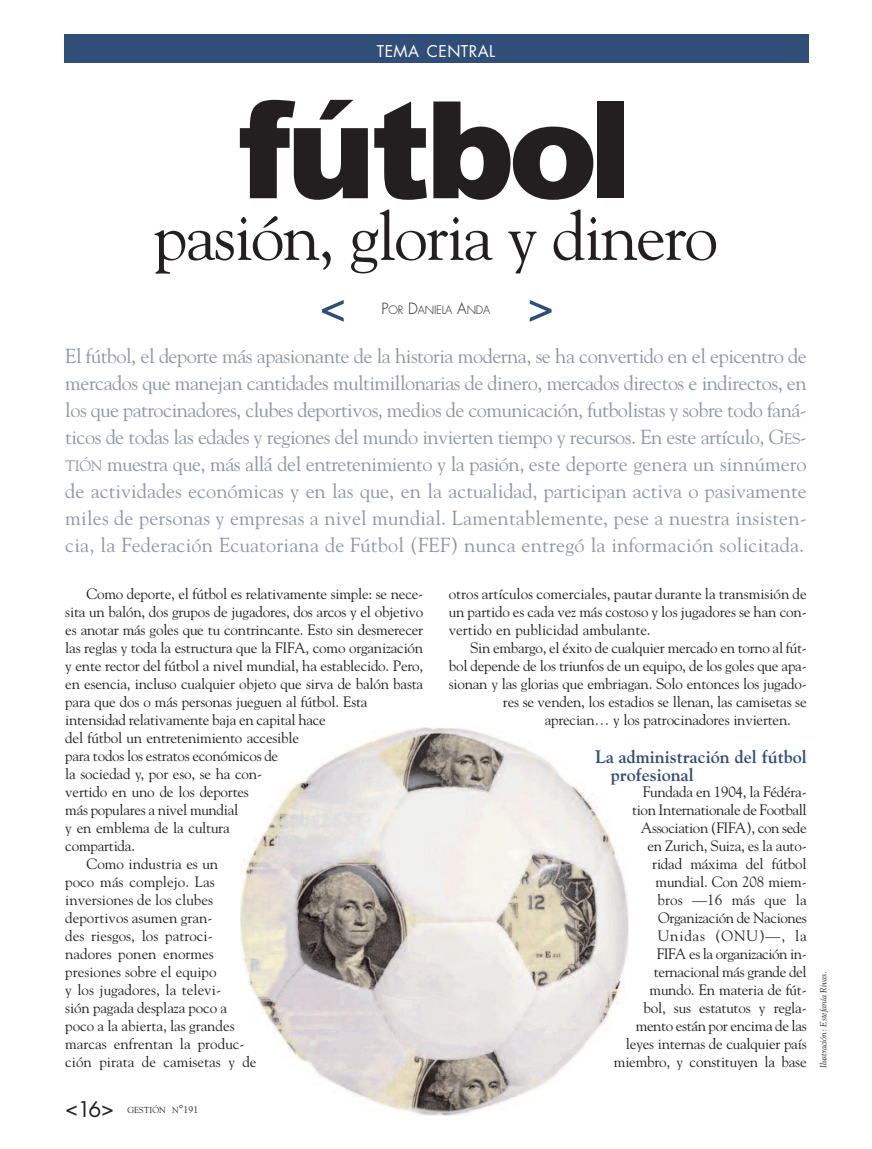
<style>
.page{position:relative;width:872px;height:1149px;background:#fff}
.page>*{position:absolute;margin:0;border:0;box-sizing:border-box;transform-origin:0 0}
.t1{font:900 135px "Arial";letter-spacing:-.04em;color:#231f20}
.t2{font:67.5px "Goudy Std";letter-spacing:-.03em;color:#231f20}
.t3{font:21px "Futura";color:#231f20}
.t4{font:20.25px/27px "Goudy Std";letter-spacing:.01em;color:#8e95a4;text-align:justify}
.t5{font:700 18px/18px "Goudy Std";color:#304e77}
.t6{font:15.75px "Futura";letter-spacing:.025em;color:#fff}
.t7{font:15px/18px "Goudy Std";letter-spacing:-.015em;color:#231f20;text-align:justify}
.t8{font:300 11.25px "Futura";letter-spacing:-.015em;color:#231f20}
.t9{font:italic 9px "Goudy Std";color:#231f20}
.t10{font:8.7px "Goudy Std";color:#231f20}
.s1{font-size:15px}
.s2{font-size:15.15px}
.s3{font-size:11.55px}
.s4{font-size:9.75px}
</style>
<div class="page">
<div style="left:64px;top:34px;width:744px;height:29px;background:#304e77"></div>
<svg style="left:322px;top:300px;width:22px;height:21px"></svg>
<svg style="left:530px;top:300px;width:21px;height:21px"></svg>
<img style="left:241px;top:727px;width:387px;height:388px">
<p class="t6" style="left:377px;top:44px;width:120px">TEMA CENTRAL</p>
<h1 class="t1" style="left:239px;top:50px;width:396px">fútbol</h1>
<h2 class="t2" style="left:154px;top:197px;width:566px">pasión, gloria y dinero</h2>
<p class="t8" style="left:381px;top:305px;width:110px"><span class="s1">P</span>OR <span class="s1">D</span>ANIELA <span class="s1">A</span>NDA</p>
<p class="t4" style="left:65px;top:342px;width:743px">El fútbol, el deporte más apasionante de la historia moderna, se ha convertido en el epicentro de mercados que manejan cantidades multimillonarias de dinero, mercados directos e indirectos, en los que patrocinadores, clubes deportivos, medios de comunicación, futbolistas y sobre todo faná&shy;ticos de todas las edades y regiones del mundo invierten tiempo y recursos. En este artículo, G<span class="s2">Es&shy;tión</span> muestra que, más allá del entretenimiento y la pasión, este deporte genera un sinnúmero de actividades económicas y en las que, en la actualidad, participan activa o pasivamente miles de personas y empresas a nivel mundial. Lamentablemente, pese a nuestra insisten&shy;cia, la Federación Ecuatoriana de Fútbol (FEF) nunca entregó la información solicitada.</p>
<p class="t7" style="left:87px;top:584px;width:338px">Como deporte, el fútbol es relativamente simple: se nece-</p>
<p class="t7" style="left:65px;top:602px;width:359px">sita un balón, dos grupos de jugadores, dos arcos y el objetivo</p>
<p class="t7" style="left:65px;top:620px;width:359px">es anotar más goles que tu contrincante. Esto sin desmerecer</p>
<p class="t7" style="left:65px;top:638px;width:359px">las reglas y toda la estructura que la FiFA, como organización</p>
<p class="t7" style="left:65px;top:656px;width:359px">y ente rector del fútbol a nivel mundial, ha establecido. Pero,</p>
<p class="t7" style="left:65px;top:674px;width:359px">en esencia, incluso cualquier objeto que sirva de balón basta</p>
<p class="t7" style="left:65px;top:692px;width:304px">para que dos o más personas jueguen al fútbol. Esta</p>
<p class="t7" style="left:65px;top:710px;width:262px">intensidad relativamente baja en capital hace</p>
<p class="t7" style="left:65px;top:728px;width:235px">del fútbol un entretenimiento accesible</p>
<p class="t7" style="left:65px;top:746px;width:214px">para todos los estratos económicos de</p>
<p class="t7" style="left:65px;top:764px;width:198px">la sociedad y, por eso, se ha con-</p>
<p class="t7" style="left:65px;top:782px;width:185px">vertido en uno de los deportes</p>
<p class="t7" style="left:65px;top:800px;width:174px">más populares a nivel mundial</p>
<p class="t7" style="left:65px;top:818px;width:166px">y en emblema de la cultura</p>
<p class="t7" style="left:65px;top:836px;width:71px">compartida.</p>
<p class="t7" style="left:87px;top:854px;width:133px">Como industria es un</p>
<p class="t7" style="left:65px;top:872px;width:151px">poco más complejo. Las</p>
<p class="t7" style="left:65px;top:890px;width:149px">inversiones de los clubes</p>
<p class="t7" style="left:65px;top:908px;width:148px">deportivos asumen gran-</p>
<p class="t7" style="left:65px;top:926px;width:149px">des riesgos, los patroci-</p>
<p class="t7" style="left:65px;top:944px;width:150px">nadores ponen enormes</p>
<p class="t7" style="left:65px;top:962px;width:153px">presiones sobre el equipo</p>
<p class="t7" style="left:65px;top:980px;width:157px">y los jugadores, la televi-</p>
<p class="t7" style="left:65px;top:998px;width:163px">sión pagada desplaza poco a</p>
<p class="t7" style="left:65px;top:1016px;width:171px">poco a la abierta, las grandes</p>
<p class="t7" style="left:65px;top:1034px;width:181px">marcas enfrentan la produc-</p>
<p class="t7" style="left:65px;top:1052px;width:193px">ción pirata de camisetas y de</p>
<h3 class="t3" style="left:65px;top:1098px;width:50px">&lt;16&gt;</h3>
<p class="t10" style="left:127px;top:1104px;width:72px">GEstión n<span class="s3">°</span><span class="s4">191</span></p>
<p class="t7" style="left:449px;top:584px;width:359px">otros artículos comerciales, pautar durante la transmisión de un partido es cada vez más costoso y los jugadores se han con&shy;vertido en publicidad ambulante.</p>
<p class="t7" style="left:470px;top:638px;width:338px">sin embargo, el éxito de cualquier mercado en torno al fút-</p>
<p class="t7" style="left:449px;top:656px;width:359px">bol depende de los triunfos de un equipo, de los goles que apa-</p>
<p class="t7" style="left:449px;top:674px;width:359px">sionan y las glorias que embriagan. solo entonces los jugado-</p>
<p class="t7" style="left:503px;top:692px;width:305px">res se venden, los estadios se llenan, las camisetas se</p>
<p class="t7" style="left:544px;top:710px;width:248px">aprecian… y los patrocinadores invierten.</p>
<p class="t5" style="left:610px;top:747px;width:197px;text-indent:-16px">La administración del fútbol profesional</p>
<p class="t7" style="left:614px;top:782px;width:194px;text-align:right">Fundada en 1904, la Fédéra-<br>tion internationale de Football<br>Association (FiFA), con sede<br>en Zurich, suiza, es la auto&shy;ridad máxima del fútbol mundial. Con 208 miem-<br>bros —16 más que la<br>Organización de naciones<br>Unidas (OnU)—, la<br>FiFA es la organización in&shy;ternacional más grande del mundo. En materia de fút-<br>bol, sus estatutos y regla&shy;mento están por encima de las leyes internas de cualquier país miembro, y constituyen la base</p>
<p class="t9" style="left:818px;top:1067px;width:98px;rotate:-90deg">Ilustración: Estefanía Rivas.</p>
</div>
